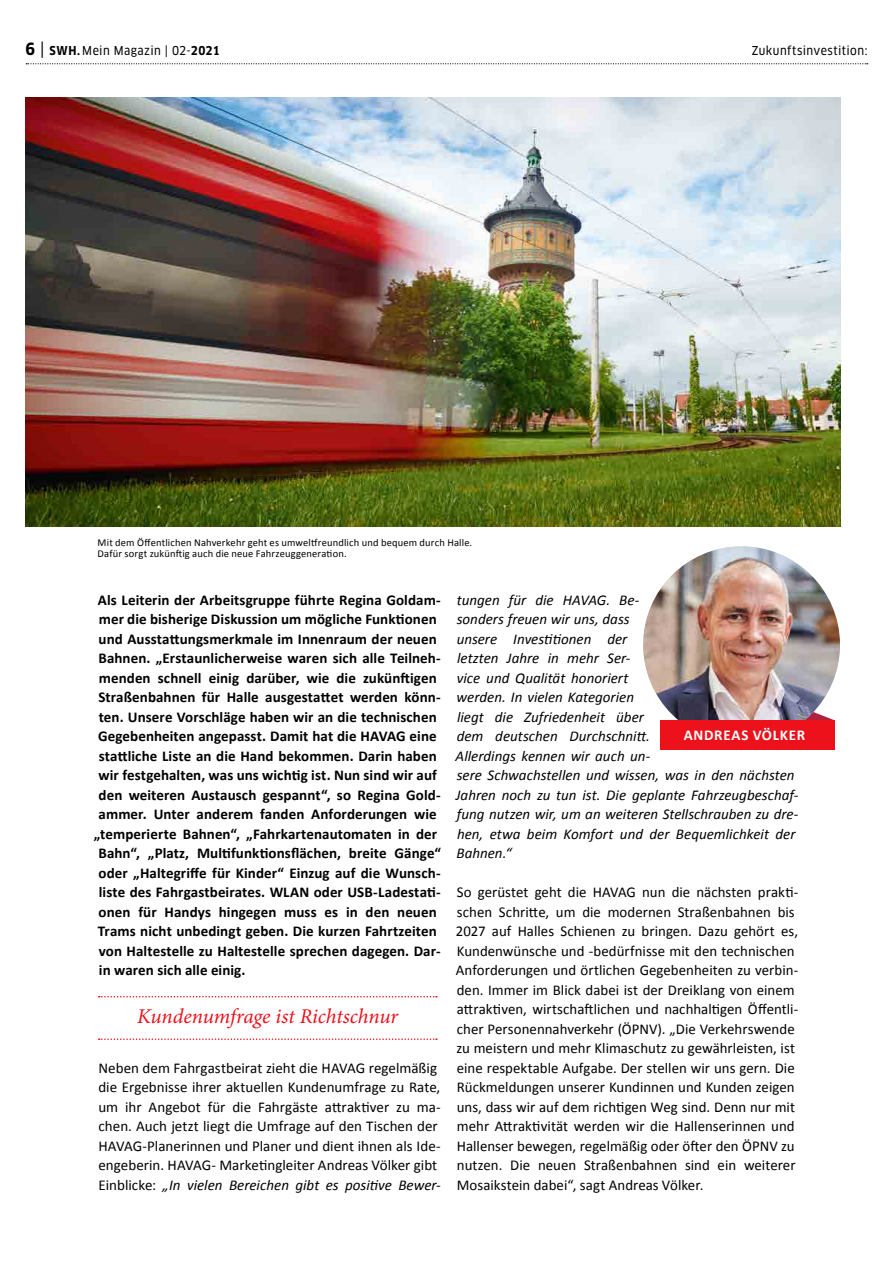
<style>
.page{position:relative;width:893px;height:1263px;background:#fff}
.page>*{position:absolute;margin:0;border:0;box-sizing:border-box;transform-origin:0 0}
.t1{font:italic 21px "Minion Pro";letter-spacing:-.005em;color:#ec111a}
.t2{font:15px/19.5px "Calibri";color:#000}
.t3{font:700 15px "Calibri";letter-spacing:.005em;color:#000}
.t4{font:italic 15px/19.5px "Calibri";color:#000}
.t5{font:700 15px "Calibri";letter-spacing:.045em;color:#fff}
.t6{font:12px "Clan OT Narr News";letter-spacing:.035em;color:#000}
.t7{font:10.5px/10.5px "Calibri";letter-spacing:.015em;color:#000}
.s1{font-family:"Clan OT";font-weight:700;font-stretch:condensed;font-size:16.5px}
.s2{font-size:16.5px}
.s3{font-family:"Clan OT";font-weight:700;font-stretch:condensed}
.s4{font-style:italic}
</style>
<div class="page">
<svg style="left:26px;top:63px;width:842px;height:1px"></svg>
<img style="left:26px;top:98px;width:814px;height:429px">
<svg style="left:805px;top:711px;width:29px;height:9px"></svg>
<img style="left:643px;top:546px;width:197px;height:197px;border-radius:98px">
<div style="left:660px;top:720px;width:174px;height:29px;background:#ec111a"></div>
<svg style="left:99px;top:996px;width:338px;height:1px"></svg>
<svg style="left:99px;top:1038px;width:338px;height:2px"></svg>
<p class="t6" style="left:26px;top:43px;width:196px"><span class="s1">6</span> <span class="s2">|</span> <span class="s3">SWH.</span> Mein Magazin | 02-<span class="s3">2021</span></p>
<p class="t6" style="left:752px;top:44px;width:117px">Zukunftsinvestition:</p>
<p class="t7" style="left:98px;top:537px;width:376px">Mit dem Öffentlichen Nahverkehr geht es umweltfreundlich und bequem durch Halle.<br>Dafür sorgt zukünftig auch die neue Fahrzeuggeneration.</p>
<p class="t3" style="left:98px;top:591px;width:344px">Als Leiterin der Arbeitsgruppe führte Regina Goldam-</p>
<p class="t3" style="left:99px;top:610px;width:339px">mer die bisherige Diskussion um mögliche Funktionen</p>
<p class="t3" style="left:99px;top:630px;width:340px">und Ausstattungsmerkmale im Innenraum der neuen</p>
<p class="t3" style="left:99px;top:649px;width:344px">Bahnen. „Erstaunlicherweise waren sich alle Teilneh-</p>
<p class="t3" style="left:99px;top:669px;width:339px">menden schnell einig darüber, wie die zukünftigen</p>
<p class="t3" style="left:98px;top:688px;width:344px">Straßenbahnen für Halle ausgestattet werden könn-</p>
<p class="t3" style="left:99px;top:708px;width:339px">ten. Unsere Vorschläge haben wir an die technischen</p>
<p class="t3" style="left:98px;top:727px;width:340px">Gegebenheiten angepasst. Damit hat die HAVAG eine</p>
<p class="t3" style="left:99px;top:747px;width:339px">stattliche Liste an die Hand bekommen. Darin haben</p>
<p class="t3" style="left:99px;top:766px;width:340px">wir festgehalten, was uns wichtig ist. Nun sind wir auf</p>
<p class="t3" style="left:99px;top:786px;width:344px">den weiteren Austausch gespannt“, so Regina Gold-</p>
<p class="t3" style="left:99px;top:805px;width:340px">ammer. Unter anderem fanden Anforderungen wie</p>
<p class="t3" style="left:94px;top:825px;width:345px">„temperierte Bahnen“, „Fahrkartenautomaten in der</p>
<p class="t3" style="left:99px;top:844px;width:344px">Bahn“, „Platz, Multifunktionsflächen, breite Gänge“</p>
<p class="t3" style="left:99px;top:864px;width:344px">oder „Haltegriffe für Kinder“ Einzug auf die Wunsch-</p>
<p class="t3" style="left:99px;top:883px;width:343px">liste des Fahrgastbeirates. WLAN oder USB-Ladestati-</p>
<p class="t3" style="left:99px;top:903px;width:340px">onen für Handys hingegen muss es in den neuen</p>
<p class="t3" style="left:98px;top:922px;width:340px">Trams nicht unbedingt geben. Die kurzen Fahrtzeiten</p>
<p class="t3" style="left:99px;top:942px;width:343px">von Haltestelle zu Haltestelle sprechen dagegen. Dar-</p>
<p class="t3" style="left:99px;top:961px;width:148px">in waren sich alle einig.</p>
<h1 class="t1" style="left:137px;top:1002px;width:263px">Kundenumfrage ist Richtschnur</h1>
<p class="t2" style="left:98px;top:1057px;width:344px">Neben dem Fahrgastbeirat zieht die HAVAG regelmäßig die Ergebnisse ihrer aktuellen Kundenumfrage zu Rate, um ihr Angebot für die Fahrgäste attraktiver zu ma&shy;chen. Auch jetzt liegt die Umfrage auf den Tischen der HAVAG-Planerinnen und Planer und dient ihnen als Ide&shy;engeberin. HAVAG- Marketingleiter Andreas Völker gibt Einblicke: <span class="s4">„In vielen Bereichen gibt es positive Bewer-</span></p>
<p class="t4" style="left:456px;top:589px;width:344px">tungen für die HAVAG. Be-<br>sonders freuen wir uns, dass<br>unsere Investitionen der<br>letzten Jahre in mehr Ser-<br>vice und Qualität honoriert<br>werden. In vielen Kategorien<br>liegt die Zufriedenheit über<br>dem deutschen Durchschnitt.<br>Allerdings kennen wir auch un-<br>sere Schwachstellen und wissen, was in den nächsten Jahren noch zu tun ist. Die geplante Fahrzeugbeschaf&shy;fung nutzen wir, um an weiteren Stellschrauben zu dre&shy;hen, etwa beim Komfort und der Bequemlichkeit der Bahnen.“</p>
<p class="t2" style="left:456px;top:882px;width:344px">So gerüstet geht die HAVAG nun die nächsten prakti&shy;schen Schritte, um die modernen Straßenbahnen bis 2027 auf Halles Schienen zu bringen. Dazu gehört es, Kundenwünsche und -bedürfnisse mit den technischen Anforderungen und örtlichen Gegebenheiten zu verbin&shy;den. Immer im Blick dabei ist der Dreiklang von einem attraktiven, wirtschaftlichen und nachhaltigen Öffentli&shy;cher Personennahverkehr (ÖPNV). „Die Verkehrswende zu meistern und mehr Klimaschutz zu gewährleisten, ist eine respektable Aufgabe. Der stellen wir uns gern. Die Rückmeldungen unserer Kundinnen und Kunden zeigen uns, dass wir auf dem richtigen Weg sind. Denn nur mit mehr Attraktivität werden wir die Hallenserinnen und Hallenser bewegen, regelmäßig oder öfter den ÖPNV zu nutzen. Die neuen Straßenbahnen sind ein weiterer Mosaikstein dabei“, sagt Andreas Völker.</p>
<p class="t5" style="left:684px;top:726px;width:123px">ANDREAS VÖLKER</p>
</div>
